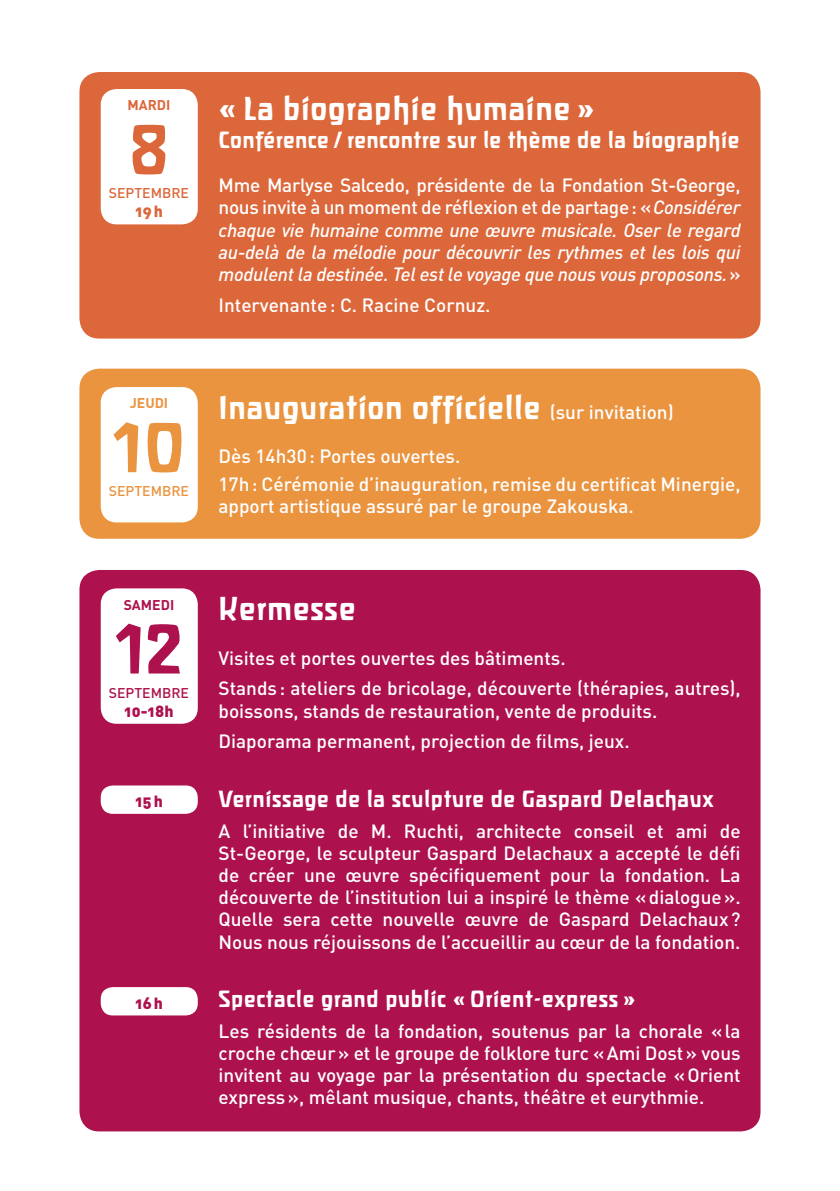
<style>
.page{position:relative;width:840px;height:1191px;background:#fff}
.page>*{position:absolute;margin:0;border:0;box-sizing:border-box;transform-origin:0 0}
.t1{font:700 72px "Liant";color:#ea9440}
.t2{font:700 72px "Liant";color:#ad124e}
.t3{font:700 72px "Liant";color:#db673a}
.t4{font:700 34px "Liant";letter-spacing:.025em;color:#fff}
.t5{font:700 24px "Liant";letter-spacing:.025em;color:#fff}
.t6{font:500 19px/22.2px "DIN";color:#fff}
.t7{font:italic 500 19px/22.2px "DIN";letter-spacing:-.015em;color:#fff;text-align:justify}
.t8{font:16px "DIN Black Alternate";color:#ad124e}
.t9{font:16px "DIN Black Alternate";color:#db673a}
.t10{font:500 14px "DIN";color:#db673a}
.t11{font:500 14px "DIN";color:#ea9440}
.t12{font:500 14px "DIN";color:#ad124e}
.t13{font:700 14px "DIN";color:#ad124e}
.t14{font:700 14px "DIN";color:#db673a}
.t15{font:700 14px "DIN";color:#ea9440}
.s1{font-style:normal}
.s2{font-family:"DIN";font-weight:500;font-size:19px}
</style>
<div class="page">
<div style="left:79px;top:369px;width:681px;height:170px;background:#ea9440;border-radius:20px"></div>
<div style="left:79px;top:72px;width:681px;height:266px;background:#db673a;border-radius:20px"></div>
<div style="left:79px;top:570px;width:681px;height:561px;background:#ad124e;border-radius:20px"></div>
<div style="left:101px;top:89px;width:97px;height:135px;background:#fff;border-radius:16px"></div>
<div style="left:101px;top:387px;width:97px;height:135px;background:#fff;border-radius:16px"></div>
<div style="left:101px;top:588px;width:97px;height:135px;background:#fff;border-radius:16px"></div>
<div style="left:101px;top:987px;width:97px;height:28px;background:#fff;border-radius:12px"></div>
<div style="left:101px;top:785px;width:97px;height:29px;background:#fff;border-radius:12px"></div>
<p class="t14" style="left:127px;top:96px;width:37px">MARdi</p>
<h1 class="t3" style="left:129px;top:112px;width:41px">8</h1>
<p class="t10" style="left:109px;top:184px;width:79px">Septembre</p>
<p class="t9" style="left:135px;top:201px;width:29px">19 h</p>
<h2 class="t4" style="left:218px;top:91px;width:377px">« La biographie humaine »</h2>
<p class="t5" style="left:218px;top:127px;width:522px">Conférence / rencontre sur le thème de la biographie</p>
<p class="t7" style="left:218px;top:173px;width:523px"><span class="s1">M me Marlyse Salcedo, présidente de la Fondation St-George, nous invite à un moment de réflexion et de partage: «</span>Considérer chaque vie humaine comme une œuvre musicale. Oser le regard au-delà de la mélodie pour découvrir les rythmes et les lois qui modulent la destinée. Tel est le voyage que nous vous proposons.<span class="s1">»</span></p>
<p class="t6" style="left:218px;top:293px;width:273px">Intervenante: C. Racine Cornuz.</p>
<p class="t15" style="left:130px;top:394px;width:40px">JEUDI</p>
<h1 class="t1" style="left:113px;top:410px;width:74px">10</h1>
<p class="t11" style="left:109px;top:482px;width:79px">Septembre</p>
<h2 class="t4" style="left:218px;top:390px;width:456px">Inauguration officielle <span class="s2">(sur invitation)</span></h2>
<p class="t6" style="left:218px;top:442px;width:523px;line-height:27.8px">Dès 14h30: Portes ouvertes.<br>17h: Cérémonie d’inauguration, remise du certificat M inergie,</p>
<p class="t6" style="left:218px;top:495px;width:416px">apport artistique assuré par le groupe Zakouska.</p>
<p class="t13" style="left:124px;top:595px;width:52px">SAMEDI</p>
<h1 class="t2" style="left:115px;top:612px;width:69px">12</h1>
<p class="t12" style="left:109px;top:683px;width:79px">Septembre</p>
<p class="t8" style="left:124px;top:700px;width:51px">10-18h</p>
<p class="t8" style="left:135px;top:790px;width:29px">15 h</p>
<p class="t8" style="left:135px;top:992px;width:29px">16 h</p>
<h2 class="t4" style="left:218px;top:591px;width:138px">Kermesse</h2>
<p class="t6" style="left:218px;top:641px;width:523px;line-height:30.8px">Visites et portes ouvertes des bâtiments.<br>Stands : ateliers de bricolage, découverte (thérapies, autres),</p>
<p class="t6" style="left:218px;top:694px;width:440px;line-height:30.8px">boissons, stands de restauration, vente de produits.<br>Diaporama permanent, projection de films, jeux.</p>
<p class="t5" style="left:218px;top:786px;width:496px">Vernissage de la sculpture de Gaspard Delachaux</p>
<p class="t6" style="left:218px;top:819px;width:523px;text-align:justify">A l’initiative de M . Ruchti, architecte conseil et ami de St-George, le sculpteur Gaspard Delachaux a accepté le défi de créer une œuvre spécifiquement pour la fondation. La découverte de l’institution lui a inspiré le thème «dialogue».<br>Quelle sera cette nouvelle œuvre de Gaspard Delachaux?<br>Nous nous réjouissons de l’accueillir au cœur de la fondation.</p>
<p class="t5" style="left:218px;top:986px;width:418px">Spectacle grand public « Orient-express »</p>
<p class="t6" style="left:218px;top:1019px;width:523px;text-align:justify">Les résidents de la fondation, soutenus par la chorale «la croche chœur» et le groupe de folklore turc «Ami Dost» vous invitent au voyage par la présentation du spectacle «Orient express», mêlant musique, chants, théâtre et eurythmie.</p>
</div>
